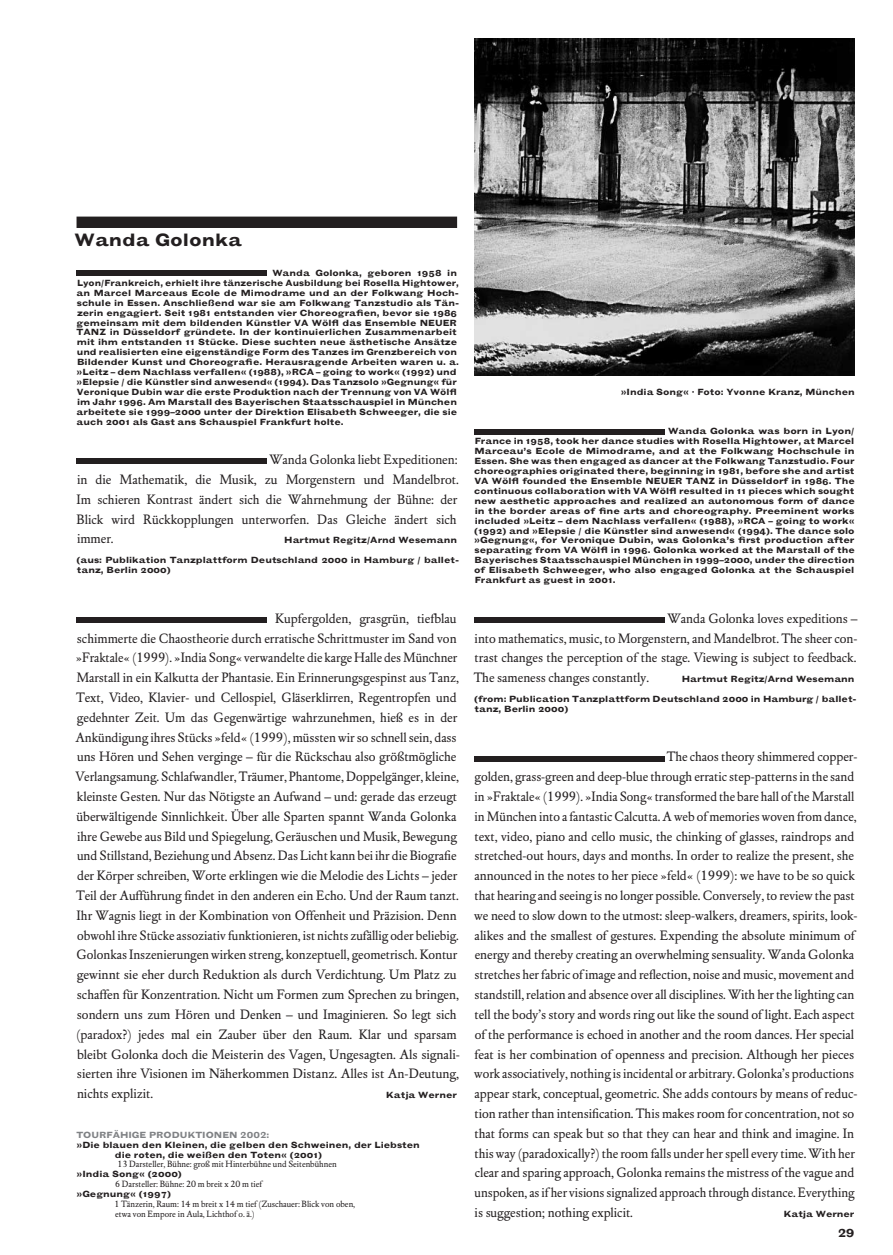
<style>
.page{position:relative;width:893px;height:1255px;background:#fff}
.page>*{position:absolute;margin:0;border:0;box-sizing:border-box;transform-origin:0 0}
.t1{font:18px "Grotesque Hundling Bold Extended BCE";color:#231f20}
.t2{font:13.5px/19.8px "DTL Elzevir T Book CE";color:#231f20}
.t3{font:12px "Grotesque Hundling Bold Extended B Mono";color:#231f20}
.t4{font:9px/9.9px "Grotesque Hundling Bold Extended DCE";color:#231f20}
.t5{font:9px "DTL Elzevir T Book";color:#231f20}
.t6{font:9px "Grotesque Hundling Bold Extended D";color:#231f20}
.t7{font:9px "Grotesque Hundling Bold Extended B";color:#808285}
</style>
<div class="page">
<img style="left:474px;top:38px;width:381px;height:337px">
<div style="left:77px;top:216px;width:380px;height:12px;background:#231f20"></div>
<div style="left:77px;top:270px;width:190px;height:6px;background:#231f20"></div>
<div style="left:77px;top:458px;width:190px;height:6px;background:#231f20"></div>
<div style="left:77px;top:617px;width:190px;height:5px;background:#231f20"></div>
<div style="left:474px;top:429px;width:190px;height:5px;background:#231f20"></div>
<div style="left:474px;top:617px;width:190px;height:5px;background:#231f20"></div>
<div style="left:474px;top:755px;width:190px;height:6px;background:#231f20"></div>
<p class="t1" style="left:75px;top:229px;width:169px">Wanda Golonka</p>
<p class="t4" style="left:77px;top:268px;width:384px;text-indent:196px">Wanda Golonka, geboren 1958 in Lyon/Frankreich, erhielt ihre tänzerische Ausbildung bei Rosella Hightower, an Marcel Marceaus Ecole de Mimodrame und an der Folkwang Hoch&shy;schule in Essen. Anschließend war sie am Folkwang Tanzstudio als Tän&shy;zerin engagiert. Seit 1981 entstanden vier Choreografien, bevor sie 1986 gemeinsam mit dem bildenden Künstler VA Wölfl das Ensemble NEUER TANZ in Düsseldorf gründete. In der kontinuierlichen Zusammenarbeit mit ihm entstanden 11 Stücke. Diese suchten neue ästhetische Ansätze und realisierten eine eigenständige Form des Tanzes im Grenzbereich von Bildender Kunst und Choreografie. Herausragende Arbeiten waren u. a. »Leitz – dem Nachlass verfallen« (1988), »RCA – going to work« (1992) und »Elepsie / die Künstler sind anwesend« (1994). Das Tanzsolo »Gegnung« für Veronique Dubin war die erste Produktion nach der Trennung von VA Wölfl im Jahr 1996. Am Marstall des Bayerischen Staatsschauspiel in München arbeitete sie 1999–2000 unter der Direktion Elisabeth Schweeger, die sie auch 2001 als Gast ans Schauspiel Frankfurt holte.</p>
<p class="t2" style="left:77px;top:449px;width:384px;text-indent:193px">Wanda Golonka liebt Expeditionen: in die Mathematik, die Musik, zu Morgenstern und Mandelbrot.<br>Im schieren Kontrast ändert sich die Wahrnehmung der Bühne: der Blick wird Rückkopplungen unterworfen. Das Gleiche ändert sich immer.</p>
<p class="t4" style="left:77px;top:530px;width:384px;line-height:19.8px;text-align:right">Hartmut Regitz/Arnd Wesemann<br>(aus: Publikation Tanzplattform Deutschland 2000 in Hamburg / ballet-</p>
<p class="t4" style="left:77px;top:565px;width:95px">tanz, Berlin 2000)</p>
<p class="t2" style="left:75px;top:608px;width:386px;text-indent:200px">Kupfergolden, grasgrün, tiefblau schimmerte die Chaostheorie durch erratische Schrittmuster im Sand von »Fraktale« (1999). »India Song« verwandelte die karge Halle des Münchner Marstall in ein Kalkutta der Phantasie. Ein Erinnerungsgespinst aus Tanz, Text, Video, Klavier- und Cellospiel, Gläserklirren, Regentropfen und gedehnter Zeit. Um das Gegenwärtige wahrzunehmen, hieß es in der Ankündigung ihres Stücks »feld« (1999), müssten wir so schnell sein, dass uns Hören und Sehen verginge – für die Rückschau also größtmögliche Verlangsamung. Schlafwandler, Träumer, Phantome, Doppelgänger, kleine, kleinste Gesten. Nur das Nötigste an Aufwand – und: gerade das erzeugt überwältigende Sinnlichkeit. Über alle Sparten spannt Wanda Golonka ihre Gewebe aus Bild und Spiegelung, Geräuschen und Musik, Bewegung und Stillstand, Beziehung und Absenz. Das Licht kann bei ihr die Biografie der Körper schreiben, Worte erklingen wie die Melodie des Lichts – jeder Teil der Aufführung findet in den anderen ein Echo. Und der Raum tanzt.<br>Ihr Wagnis liegt in der Kombination von Offenheit und Präzision. Denn obwohl ihre Stücke assoziativ funktionieren, ist nichts zufällig oder beliebig.<br>Golonkas Inszenierungen wirken streng, konzeptuell, geometrisch. Kontur gewinnt sie eher durch Reduktion als durch Verdichtung. Um Platz zu schaffen für Konzentration. Nicht um Formen zum Sprechen zu bringen, sondern uns zum Hören und Denken – und Imaginieren. So legt sich (paradox?) jedes mal ein Zauber über den Raum. Klar und sparsam bleibt Golonka doch die Meisterin des Vagen, Ungesagten. Als signali&shy;sierten ihre Visionen im Näherkommen Distanz. Alles ist An-Deutung, nichts explizit.</p>
<p class="t4" style="left:386px;top:1090px;width:73px">Katja Werner</p>
<p class="t7" style="left:76px;top:1129px;width:194px">TOURFÄHIGE PRODUKTIONEN 2002:</p>
<p class="t6" style="left:77px;top:1139px;width:345px">»Die blauen den Kleinen, die gelben den Schweinen, der Liebsten</p>
<p class="t6" style="left:115px;top:1149px;width:209px">die roten, die weißen den Toten« (2001)</p>
<p class="t5" style="left:118px;top:1158px;width:221px">13 Darsteller, Bühne: groß mit Hinterbühne und Seitenbühnen</p>
<p class="t6" style="left:77px;top:1168px;width:107px">»India Song« (2000)</p>
<p class="t5" style="left:115px;top:1178px;width:149px">6 Darsteller: Bühne: 20 m breit x 20 m tief</p>
<p class="t6" style="left:77px;top:1188px;width:96px">»Gegnung« (1997)</p>
<p class="t5" style="left:114px;top:1198px;width:242px">1 Tänzerin, Raum: 14 m breit x 14 m tief (Zuschauer: Blick von oben,</p>
<p class="t5" style="left:115px;top:1208px;width:141px">etwa von Empore in Aula, Lichthof o. ä.)</p>
<p class="t4" style="left:621px;top:387px;width:236px">»India Song« · Foto: Yvonne Kranz, München</p>
<p class="t4" style="left:474px;top:426px;width:382px;text-align:justify;text-indent:194px">Wanda Golonka was born in Lyon/ France in 1958, took her dance studies with Rosella Hightower, at Marcel Marceau’s Ecole de Mimodrame, and at the Folkwang Hochschule in Essen. She was then engaged as dancer at the Folkwang Tanzstudio. Four choreographies originated there, beginning in 1981, before she and artist VA Wölfl founded the Ensemble NEUER TANZ in Düsseldorf in 1986. The continuous collaboration with VA Wölfl resulted in 11 pieces which sought new aesthetic approaches and realized an autonomous form of dance in the border areas of fine arts and choreography. Preeminent works included »Leitz – dem Nachlass verfallen« (1988), »RCA – going to work« (1992) and »Elepsie / die Künstler sind anwesend« (1994). The dance solo »Gegnung«, for Veronique Dubin, was Golonka’s first production after separating from VA Wölfl in 1996. Golonka worked at the Marstall of the Bayerisches Staatsschauspiel München in 1999–2000, under the direction of Elisabeth Schweeger, who also engaged Golonka at the Schauspiel Frankfurt as guest in 2001.</p>
<p class="t2" style="left:474px;top:608px;width:385px;text-align:justify;text-indent:194px">Wanda Golonka loves expeditions – into mathematics, music, to Morgenstern, and Mandelbrot. The sheer con&shy;trast changes the perception of the stage. Viewing is subject to feedback.<br>The sameness changes constantly.</p>
<p class="t4" style="left:682px;top:674px;width:174px">Hartmut Regitz/Arnd Wesemann</p>
<p class="t4" style="left:474px;top:694px;width:384px">(from: Publication Tanzplattform Deutschland 2000 in Hamburg / ballet&shy;tanz, Berlin 2000)</p>
<p class="t2" style="left:474px;top:746px;width:385px;text-indent:192px">The chaos theory shimmered copper&shy;golden, grass-green and deep-blue through erratic step-patterns in the sand in »Fraktale« (1999). »India Song« transformed the bare hall of the Marstall in München into a fantastic Calcutta. A web of memories woven from dance, text, video, piano and cello music, the chinking of glasses, raindrops and stretched-out hours, days and months. In order to realize the present, she announced in the notes to her piece »feld« (1999): we have to be so quick that hearing and seeing is no longer possible. Conversely, to review the past we need to slow down to the utmost: sleep-walkers, dreamers, spirits, look&shy;alikes and the smallest of gestures. Expending the absolute minimum of energy and thereby creating an overwhelming sensuality. Wanda Golonka stretches her fabric of image and reflection, noise and music, movement and standstill, relation and absence over all disciplines. With her the lighting can tell the body’s story and words ring out like the sound of light. Each aspect of the performance is echoed in another and the room dances. Her special feat is her combination of openness and precision. Although her pieces work associatively, nothing is incidental or arbitrary. Golonka’s productions appear stark, conceptual, geometric. She adds contours by means of reduc&shy;tion rather than intensification. This makes room for concentration, not so that forms can speak but so that they can hear and think and imagine. In this way (paradoxically?) the room falls under her spell every time. With her clear and sparing approach, Golonka remains the mistress of the vague and unspoken, as if her visions signalized approach through distance. Everything is suggestion; nothing explicit.</p>
<p class="t4" style="left:783px;top:1208px;width:73px">Katja Werner</p>
<p class="t3" style="left:838px;top:1225px;width:18px">29</p>
</div>
